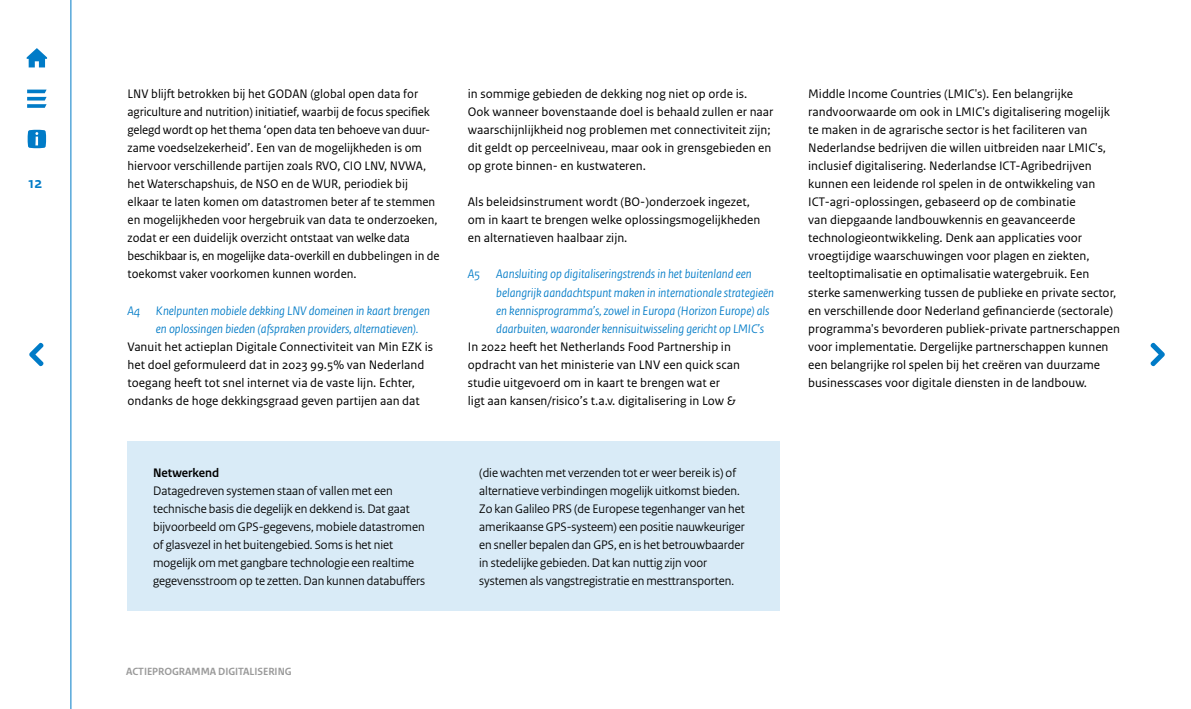
<style>
.page{position:relative;width:1191px;height:709px;background:#fff}
.page>*{position:absolute;margin:0;border:0;box-sizing:border-box;transform-origin:0 0}
.t1{font:700 16px "Rijksoverheid Sans Heading";color:#007bc7}
.BROODTEKST{font:13px/18px "Rijksoverheid Sans Text";color:#000}
.BLOKTEKST{font:13px/18px "Rijksoverheid Sans Heading";color:#000}
.KOP_3{font:italic 13px/18px "Rijksoverheid Sans Heading";color:#007bc7}
.TUSSENKOP_BLOKTEKST{font:700 13px "Rijksoverheid Sans Heading";color:#000}
.t2{font:700 11px "Rijksoverheid Sans Heading";color:#999}
</style>
<div class="page">
<svg style="left:27px;top:90px;width:20px;height:18px"></svg>
<svg style="left:29px;top:342px;width:15px;height:24px"></svg>
<svg style="left:28px;top:130px;width:18px;height:18px"></svg>
<svg style="left:27px;top:48px;width:20px;height:19px"></svg>
<hr style="left:71px;top:0;width:1px;height:709px;background:#007bc7">
<div style="left:128px;top:441px;width:326px;height:64px;background:#d9ebf7"></div>
<div style="left:128px;top:459px;width:326px;height:151px;background:#d9ebf7"></div>
<div style="left:454px;top:441px;width:326px;height:169px;background:#d9ebf7"></div>
<svg style="left:1150px;top:342px;width:15px;height:24px"></svg>
<p class="t1" style="left:29px;top:174px;width:15px">12</p>
<p class="BROODTEKST" style="left:128px;top:85px;width:313px">LNV blijft betrokken bij het GODAN (global open data for agriculture and nutrition) initiatief, waarbij de focus specifiek gelegd wordt op het thema ‘open data ten behoeve van duur&shy;zame voedselzekerheid’. Een van de mogelijkheden is om hiervoor verschillende partijen zoals RVO, CIO LNV, NVWA, het Waterschapshuis, de NSO en de WUR, periodiek bij elkaar te laten komen om datastromen beter af te stemmen en mogelijkheden voor hergebruik van data te onderzoeken, zodat er een duidelijk overzicht ontstaat van welke data beschikbaar is, en mogelijke data-overkill en dubbelingen in de toekomst vaker voorkomen kunnen worden.</p>
<p class="KOP_3" style="left:156px;top:301px;width:275px;text-indent:-28px">A4 Knelpunten mobiele dekking LNV domeinen in kaart brengen en oplossingen bieden (afspraken providers, alternatieven).</p>
<p class="BROODTEKST" style="left:128px;top:337px;width:307px">Vanuit het actieplan Digitale Connectiviteit van Min EZK is het doel geformuleerd dat in 2023 99.5% van Nederland toegang heeft tot snel internet via de vaste lijn. Echter, ondanks de hoge dekkingsgraad geven partijen aan dat</p>
<p class="TUSSENKOP_BLOKTEKST" style="left:153px;top:465px;width:68px">Netwerkend</p>
<p class="BLOKTEKST" style="left:153px;top:481px;width:273px">Datagedreven systemen staan of vallen met een technische basis die degelijk en dekkend is. Dat gaat bijvoorbeeld om GPS-gegevens, mobiele datastromen of glasvezel in het buitengebied. Soms is het niet mogelijk om met gangbare technologie een realtime gegevensstroom op te zetten. Dan kunnen databuffers</p>
<p class="BROODTEKST" style="left:468px;top:85px;width:307px">in sommige gebieden de dekking nog niet op orde is.<br>Ook wanneer bovenstaande doel is behaald zullen er naar waarschijnlijkheid nog problemen met connectiviteit zijn; dit geldt op perceelniveau, maar ook in grensgebieden en op grote binnen- en kustwateren.</p>
<p class="BROODTEKST" style="left:468px;top:193px;width:294px">Als beleidsinstrument wordt (BO-)onderzoek ingezet, om in kaart te brengen welke oplossingsmogelijkheden en alternatieven haalbaar zijn.</p>
<p class="KOP_3" style="left:496px;top:265px;width:279px;text-indent:-28px">A5 Aansluiting op digitaliseringstrends in het buitenland een belangrijk aandachtspunt maken in internationale strategieën en kennisprogramma’s, zowel in Europa (Horizon Europe) als daarbuiten, waaronder kennisuitwisseling gericht op LMIC’s</p>
<p class="BROODTEKST" style="left:468px;top:337px;width:274px">In 2022 heeft het Netherlands Food Partnership in opdracht van het ministerie van LNV een quick scan studie uitgevoerd om in kaart te brengen wat er ligt aan kansen/risico’s t.a.v. digitalisering in Low &amp;</p>
<p class="BLOKTEKST" style="left:479px;top:463px;width:267px">(die wachten met verzenden tot er weer bereik is) of alternatieve verbindingen mogelijk uitkomst bieden.<br>Zo kan Galileo PRS (de Europese tegenhanger van het amerikaanse GPS-systeem) een positie nauwkeuriger en sneller bepalen dan GPS, en is het betrouwbaarder in stedelijke gebieden. Dat kan nuttig zijn voor systemen als vangstregistratie en mesttransporten.</p>
<p class="t2" style="left:126px;top:665px;width:167px">ACTIEPROGRAMMA DIGITALISERING</p>
<p class="BROODTEKST" style="left:808px;top:85px;width:303px">Middle Income Countries (LMIC's). Een belangrijke randvoorwaarde om ook in LMIC's digitalisering mogelijk te maken in de agrarische sector is het faciliteren van Nederlandse bedrijven die willen uitbreiden naar LMIC's, inclusief digitalisering. Nederlandse ICT-Agribedrijven kunnen een leidende rol spelen in de ontwikkeling van ICT-agri-oplossingen, gebaseerd op de combinatie<br>van diepgaande landbouwkennis en geavanceerde technologieontwikkeling. Denk aan applicaties voor</p>
<p class="BROODTEKST" style="left:808px;top:247px;width:313px">vroegtijdige waarschuwingen voor plagen en ziekten, teeltoptimalisatie en optimalisatie watergebruik. Een sterke samenwerking tussen de publieke en private sector, en verschillende door Nederland gefinancierde (sectorale) programma's bevorderen publiek-private partnerschappen voor implementatie. Dergelijke partnerschappen kunnen een belangrijke rol spelen bij het creëren van duurzame businesscases voor digitale diensten in de landbouw.</p>
</div>
